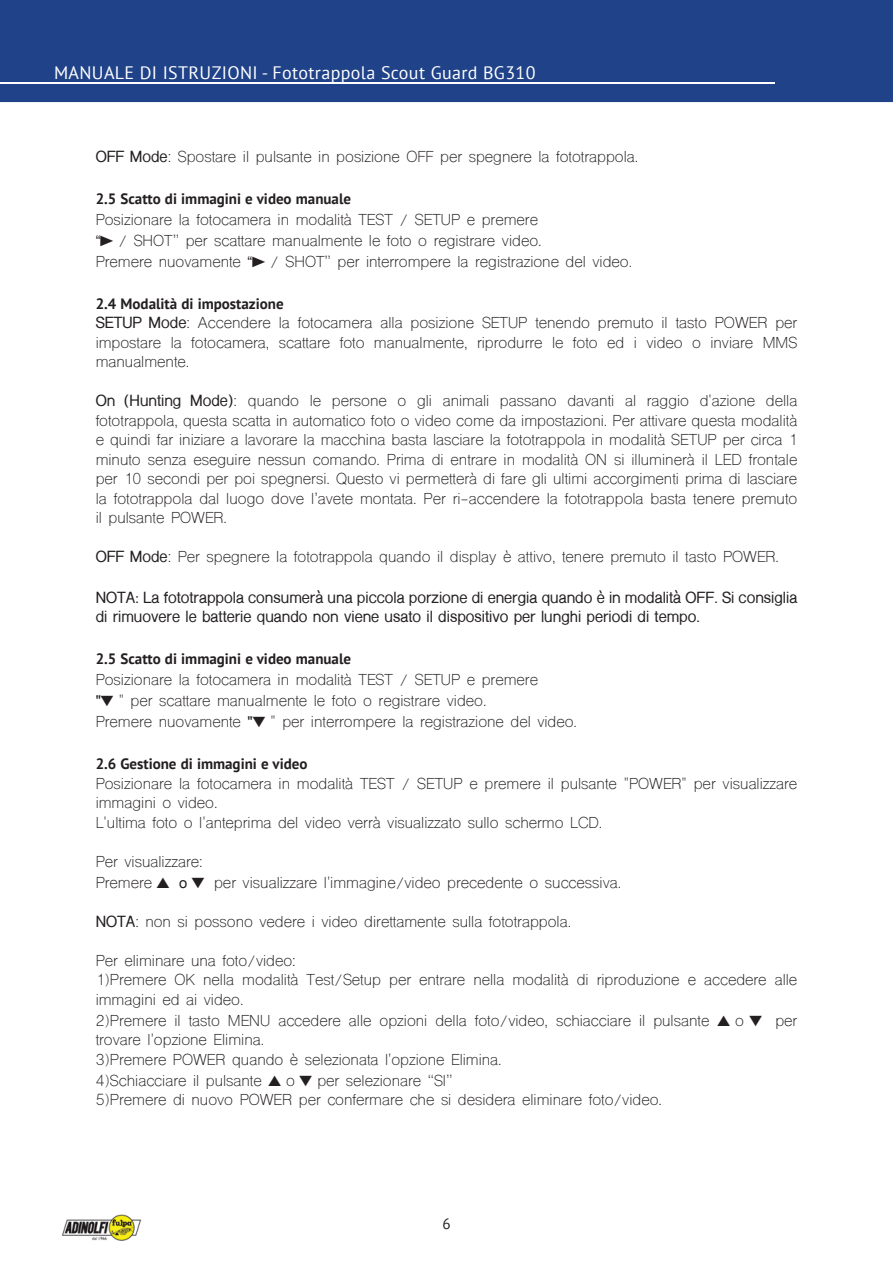
<style>
.page{position:relative;width:893px;height:1263px;background:#fff}
.page>*{position:absolute;margin:0;border:0;box-sizing:border-box;transform-origin:0 0}
.t1{font:18px "PT Sans";letter-spacing:.02em;color:#fff}
.t2{font:15px/19.5px "Shree Dev 0714";color:#231f20}
.t3{font:700 15px/19.5px "Shree Dev 0714";color:#231f20}
.t4{font:700 15px "PT Sans";color:#231f20}
.t5{font:15px "PT Sans";color:#231f20}
.s1{font-weight:700}
.s2{font-family:"Arial Narrow"}
</style>
<div class="page">
<div style="left:0;top:0;width:893px;height:103px;background:#1f4289"></div>
<img style="left:61px;top:1214px;width:81px;height:27px">
<hr style="left:0;top:82px;width:775px;height:2px;background:#fff">
<p class="t1" style="left:54px;top:61px;width:483px">MANUALE DI ISTRUZIONI - Fototrappola Scout Guard BG310</p>
<p class="t2" style="left:96px;top:148px;width:544px"><span class="s1">OFF Mode</span>: Spostare il pulsante in posizione OFF per spegnere la fototrappola.</p>
<p class="t4" style="left:96px;top:188px;width:257px">2.5 Scatto di immagini e video manuale</p>
<p class="t2" style="left:96px;top:210px;width:538px;line-height:21px">Posizionare la fotocamera in modalità TEST / SETUP e premere<br><span class="s2">“►</span>/ SHOT” per scattare manualmente le foto o registrare video.<br>Premere nuovamente <span class="s2">“►</span>/ SHOT” per interrompere la registrazione del video.</p>
<p class="t4" style="left:96px;top:293px;width:190px">2.4 Modalità di impostazione</p>
<p class="t2" style="left:96px;top:315px;width:703px;text-align:justify"><span class="s1">SETUP Mode</span>: Accendere la fotocamera alla posizione SETUP tenendo premuto il tasto POWER per impostare la fotocamera, scattare foto manualmente, riprodurre le foto ed i video o inviare MMS manualmente.</p>
<p class="t2" style="left:96px;top:393px;width:703px;text-align:justify"><span class="s1">On (Hunting Mode)</span>: quando le persone o gli animali passano davanti al raggio d'azione della fototrappola, questa scatta in automatico foto o video come da impostazioni. Per attivare questa modalità e quindi far iniziare a lavorare la macchina basta lasciare la fototrappola in modalità SETUP per circa 1 minuto senza eseguire nessun comando. Prima di entrare in modalità ON si illuminerà il LED frontale per 10 secondi per poi spegnersi. Questo vi permetterà di fare gli ultimi accorgimenti prima di lasciare la fototrappola dal luogo dove l’avete montata. Per ri-accendere la fototrappola basta tenere premuto il pulsante POWER.</p>
<p class="t2" style="left:96px;top:549px;width:685px"><span class="s1">OFF Mode</span>: Per spegnere la fototrappola quando il display è attivo, tenere premuto il tasto POWER.</p>
<p class="t3" style="left:96px;top:588px;width:703px">NOTA: La fototrappola consumerà una piccola porzione di energia quando è in modalità OFF. Si consiglia di rimuovere le batterie quando non viene usato il dispositivo per lunghi periodi di tempo.</p>
<p class="t4" style="left:96px;top:649px;width:257px">2.5 Scatto di immagini e video manuale</p>
<p class="t2" style="left:96px;top:671px;width:483px;line-height:21px">Posizionare la fotocamera in modalità TEST / SETUP e premere<br><span class="s2">"▼</span>" per scattare manualmente le foto o registrare video.<br>Premere nuovamente <span class="s2">"▼</span>" per interrompere la registrazione del video.</p>
<p class="t4" style="left:96px;top:754px;width:213px">2.6 Gestione di immagini e video</p>
<p class="t2" style="left:96px;top:775px;width:703px">Posizionare la fotocamera in modalità TEST / SETUP e premere il pulsante "POWER" per visualizzare immagini o video.<br>L'ultima foto o l'anteprima del video verrà visualizzato sullo schermo LCD.</p>
<p class="t2" style="left:96px;top:852px;width:527px;line-height:21px">Per visualizzare:<br>Premere <span class="s2">▲ o ▼</span> per visualizzare l'immagine/video precedente o successiva.</p>
<p class="t2" style="left:96px;top:913px;width:477px"><span class="s1">NOTA</span>: non si possono vedere i video direttamente sulla fototrappola.</p>
<p class="t2" style="left:96px;top:952px;width:703px">Per eliminare una foto/video:<br>1)Premere OK nella modalità Test/Setup per entrare nella modalità di riproduzione e accedere alle immagini ed ai video.</p>
<p class="t2" style="left:96px;top:1012px;width:703px">2)Premere il tasto MENU accedere alle opzioni della foto/video, schiacciare il pulsante <span class="s2">▲</span>o <span class="s2">▼</span> per trovare l'opzione Elimina.<br>3)Premere POWER quando è selezionata l'opzione Elimina.</p>
<p class="t2" style="left:96px;top:1072px;width:568px">4)Schiacciare il pulsante <span class="s2">▲</span>o <span class="s2">▼</span>per selezionare “SI”<br>5)Premere di nuovo POWER per confermare che si desidera eliminare foto/video.</p>
<p class="t5" style="left:442px;top:1214px;width:10px">6</p>
</div>
